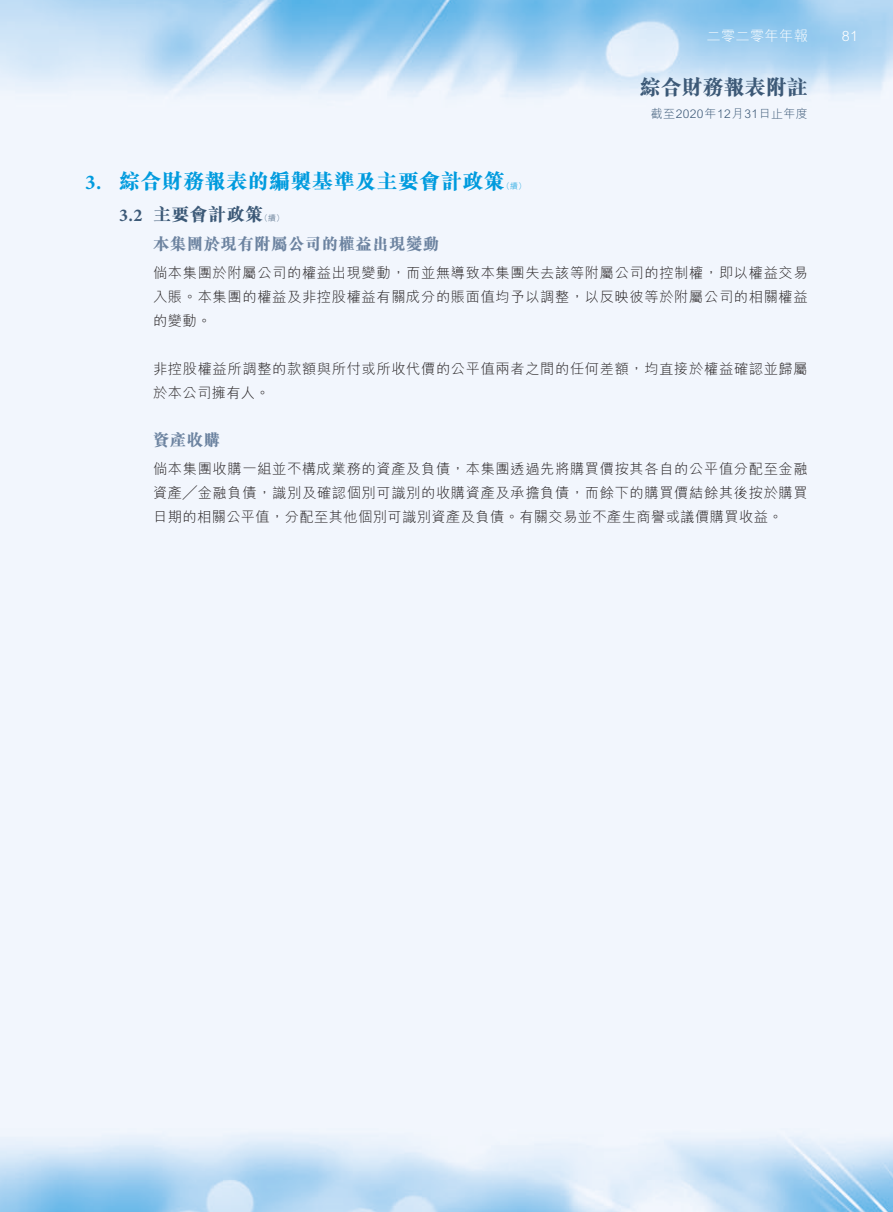
<style>
.page{position:relative;width:893px;height:1212px;background:#fff}
.page>*{position:absolute;margin:0;border:0;box-sizing:border-box;transform-origin:0 0}
.t1{font:800 21px "M Sung HK";letter-spacing:.02em;color:#009bde}
.t2{font:800 21px "M Sung HK";color:#3c5977}
.t3{font:800 18px "M Sung HK";letter-spacing:.02em;color:#3c5977}
.t4{font:800 16.5px "M Sung HK";letter-spacing:.02em;color:#6c83a0}
.t5{font:300 14.25px/24px "M Hei HK";letter-spacing:.045em;color:#231f20;text-align:justify}
.t6{font:300 14.25px "M Hei HK";letter-spacing:.02em;color:#fff}
.t7{font:300 12px "M Hei HK";letter-spacing:.03em;color:#3c5977}
.t8{font:300 7.8px "M Hei HK";color:#009bde}
.t9{font:300 7.8px "M Hei HK";color:#3c5977}
.s1{font-family:"Minion Pro";font-weight:700}
</style>
<div class="page">
<img style="left:0;top:0;width:893px;height:1212px">
<p class="t6" style="left:706px;top:28px;width:103px">二零二零年年報</p>
<p class="t6" style="left:842px;top:28px;width:18px">81</p>
<h1 class="t2" style="left:640px;top:73px;width:169px">綜合財務報表附註</h1>
<p class="t7" style="left:651px;top:107px;width:159px">截至2020年12月31日止年度</p>
<h1 class="t1" style="left:85px;top:166px;width:421px"><span class="s1">3.</span> 綜合財務報表的編製基準及主要會計政策</h1>
<p class="t8" style="left:502px;top:182px;width:25px">（續）</p>
<p class="t3" style="left:119px;top:202px;width:145px"><span class="s1">3.2</span> 主要會計政策</p>
<p class="t9" style="left:260px;top:214px;width:25px">（續）</p>
<p class="t4" style="left:153px;top:232px;width:288px">本集團於現有附屬公司的權益出現變動</p>
<p class="t5" style="left:153px;top:260px;width:656px">倘本集團於附屬公司的權益出現變動，而並無導致本集團失去該等附屬公司的控制權，即以權益交易入賬。本集團的權益及非控股權益有關成分的賬面值均予以調整，以反映彼等於附屬公司的相關權益的變動。</p>
<p class="t5" style="left:153px;top:356px;width:656px">非控股權益所調整的款額與所付或所收代價的公平值兩者之間的任何差額，均直接於權益確認並歸屬於本公司擁有人。</p>
<p class="t4" style="left:153px;top:428px;width:69px">資產收購</p>
<p class="t5" style="left:153px;top:457px;width:656px">倘本集團收購一組並不構成業務的資產及負債，本集團透過先將購買價按其各自的公平值分配至金融資產╱金融負債，識別及確認個別可識別的收購資產及承擔負債，而餘下的購買價結餘其後按於購買日期的相關公平值，分配至其他個別可識別資產及負債。有關交易並不產生商譽或議價購買收益。</p>
</div>
